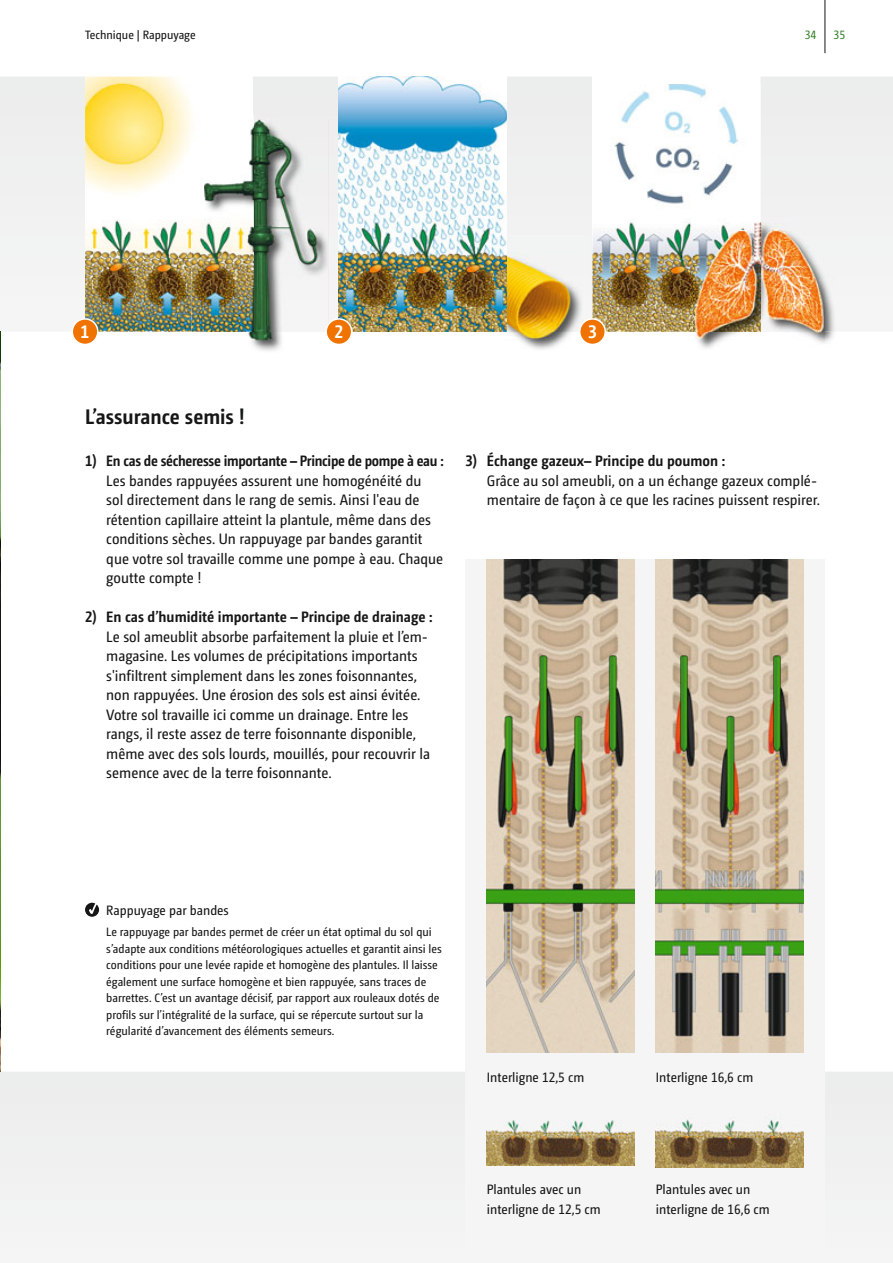
<style>
.page{position:relative;width:893px;height:1263px;background:#fff}
.page>*{position:absolute;margin:0;border:0;box-sizing:border-box;transform-origin:0 0}
.t1{font:700 21px "Camingo Dos Pro S Cd";color:#151616}
.t2{font:700 18px "Camingo Dos Pro S Cd";color:#fff}
.t3{font:15px/19.5px "Camingo Dos Pro S Cd";color:#151616}
.t4{font:700 15px "Camingo Dos Pro S Cd";color:#151616}
.t5{font:700 15px "Camingo Dos Pro S Cd";letter-spacing:-.02em;color:#151616}
.t6{font:13.5px/19.5px "Camingo Dos Pro S Cd";color:#151616}
.t7{font:12px/16.5px "Camingo Dos Pro S Cd";color:#151616}
.t8{font:12px "Camingo Dos Pro S Cd";color:#38832b}
</style>
<div class="page">
<div style="left:0;top:77px;width:893px;height:255px;background:#eff0f0"></div>
<div style="left:0;top:1071px;width:893px;height:177px;background:#f0f0f0"></div>
<div style="left:466px;top:559px;width:359px;height:704px;background:#f5f5f6"></div>
<img style="left:0;top:332px;width:1px;height:739px">
<img style="left:85px;top:77px;width:168px;height:255px">
<img style="left:255px;top:346px;width:25px;height:5px">
<img style="left:328px;top:120px;width:1px;height:204px">
<img style="left:191px;top:114px;width:137px;height:232px">
<img style="left:253px;top:120px;width:1px;height:212px">
<img style="left:204px;top:120px;width:49px;height:212px">
<div style="left:507px;top:235px;width:77px;height:89px;background:#f2f4f3"></div>
<img style="left:506px;top:255px;width:76px;height:89px">
<img style="left:339px;top:77px;width:168px;height:255px">
<div style="left:592px;top:77px;width:168px;height:255px;background:#fff"></div>
<img style="left:592px;top:84px;width:146px;height:248px">
<img style="left:699px;top:332px;width:135px;height:17px">
<img style="left:760px;top:222px;width:76px;height:110px">
<img style="left:694px;top:222px;width:66px;height:1px">
<img style="left:694px;top:223px;width:131px;height:120px">
<img style="left:487px;top:559px;width:148px;height:493px">
<img style="left:656px;top:559px;width:148px;height:493px">
<img style="left:487px;top:1120px;width:148px;height:45px">
<img style="left:656px;top:1119px;width:148px;height:48px">
<div style="left:580px;top:319px;width:25px;height:25px;background:#f07300;border-radius:50%"></div>
<div style="left:579px;top:318px;width:27px;height:27px;border:2px solid #fff;border-radius:50%"></div>
<div style="left:326px;top:319px;width:26px;height:25px;background:#f07300;border-radius:50%"></div>
<div style="left:325px;top:318px;width:27px;height:27px;border:2px solid #fff;border-radius:50%"></div>
<div style="left:72px;top:319px;width:26px;height:25px;background:#f07300;border-radius:50%"></div>
<div style="left:72px;top:318px;width:27px;height:27px;border:2px solid #fff;border-radius:50%"></div>
<hr style="left:825px;top:0;width:1px;height:53px;background:#151616">
<svg style="left:85px;top:903px;width:14px;height:14px"></svg>
<p class="t7" style="left:85px;top:27px;width:112px">Technique | Rappuyage</p>
<p class="t2" style="left:81px;top:324px;width:10px">1</p>
<p class="t2" style="left:334px;top:324px;width:10px">2</p>
<p class="t2" style="left:588px;top:324px;width:10px">3</p>
<h1 class="t1" style="left:85px;top:408px;width:161px">L’assurance semis !</h1>
<p class="t8" style="left:805px;top:29px;width:13px">34</p>
<p class="t8" style="left:833px;top:29px;width:13px">35</p>
<p class="t5" style="left:85px;top:455px;width:360px">1) En cas de sécheresse importante – Principe de pompe à eau :</p>
<p class="t3" style="left:106px;top:472px;width:339px">Les bandes rappuyées assurent une homogénéité du<br>sol directement dans le rang de semis. Ainsi l'eau de rétention capillaire atteint la plantule, même dans des conditions sèches. Un rappuyage par bandes garantit que votre sol travaille comme une pompe à eau. Chaque goutte compte !</p>
<p class="t4" style="left:85px;top:611px;width:349px">2) En cas d’humidité importante – Principe de drainage :</p>
<p class="t3" style="left:106px;top:628px;width:325px">Le sol ameublit absorbe parfaitement la pluie et l’em&shy;magasine. Les volumes de précipitations importants s'infiltrent simplement dans les zones foisonnantes, non rappuyées. Une érosion des sols est ainsi évitée.<br>Votre sol travaille ici comme un drainage. Entre les rangs, il reste assez de terre foisonnante disponible, même avec des sols lourds, mouillés, pour recouvrir la semence avec de la terre foisonnante.</p>
<p class="t4" style="left:466px;top:455px;width:261px">3) Échange gazeux– Principe du poumon :</p>
<p class="t3" style="left:487px;top:472px;width:335px">Grâce au sol ameubli, on a un échange gazeux complé&shy;mentaire de façon à ce que les racines puissent respirer.</p>
<p class="t6" style="left:106px;top:901px;width:124px">Rappuyage par bandes</p>
<p class="t7" style="left:106px;top:924px;width:337px">Le rappuyage par bandes permet de créer un état optimal du sol qui s’adapte aux conditions météorologiques actuelles et garantit ainsi les conditions pour une levée rapide et homogène des plantules. Il laisse également une surface homogène et bien rappuyée, sans traces de barrettes. C’est un avantage décisif, par rapport aux rouleaux dotés de profils sur l’intégralité de la surface, qui se répercute surtout sur la régularité d’avancement des éléments semeurs.</p>
<p class="t6" style="left:487px;top:1068px;width:99px">Interligne 12,5 cm</p>
<p class="t6" style="left:656px;top:1068px;width:99px">Interligne 16,6 cm</p>
<p class="t6" style="left:487px;top:1181px;width:115px">Plantules avec un interligne de 12,5 cm</p>
<p class="t6" style="left:656px;top:1181px;width:115px">Plantules avec un interligne de 16,6 cm</p>
</div>
